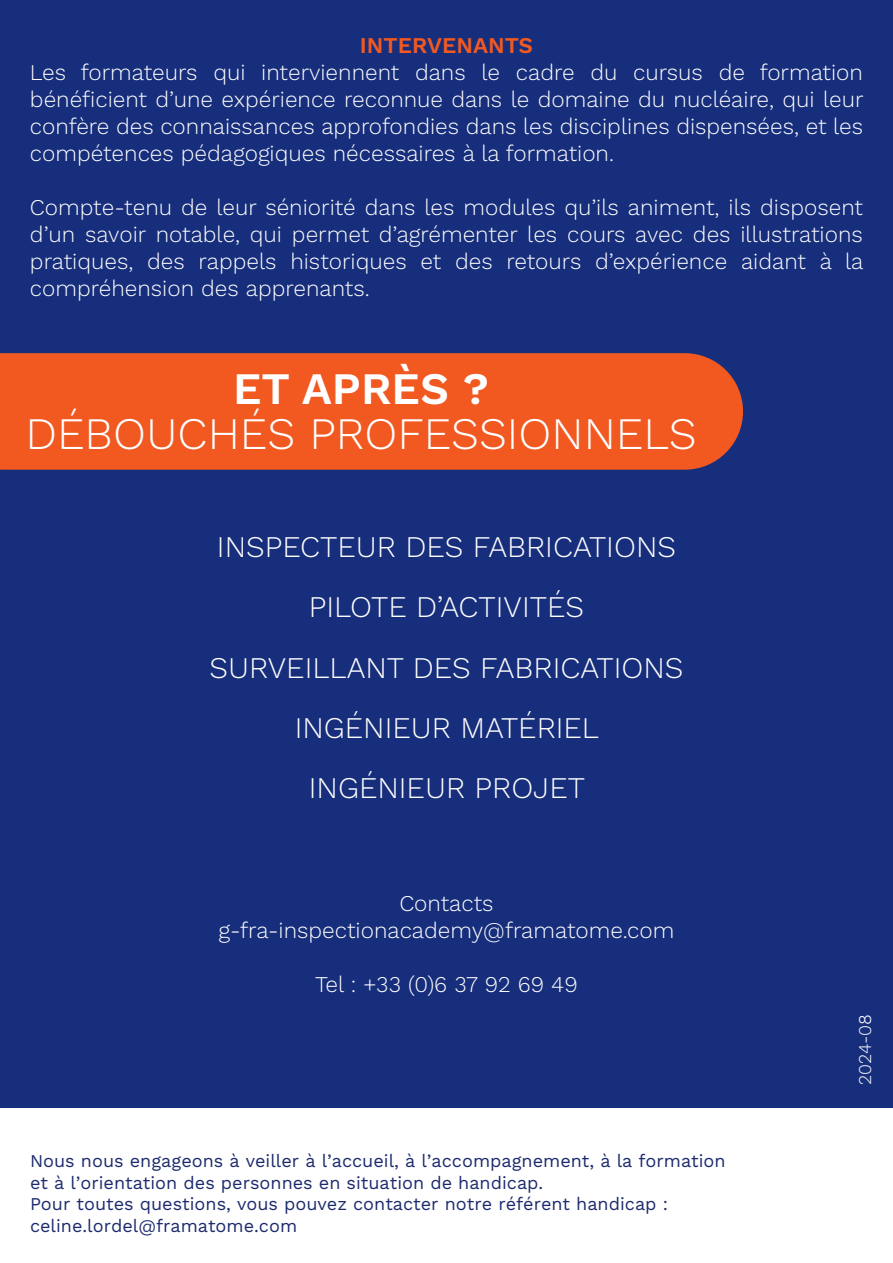
<style>
.page{position:relative;width:893px;height:1263px;background:#fff}
.page>*{position:absolute;margin:0;border:0;box-sizing:border-box;transform-origin:0 0}
.t1{font:300 45px "Work Sans";color:#fff}
.t2{font:600 45px "Work Sans";color:#fff}
.t3{font:300 30px/60px "Work Sans";color:#fff;text-align:center}
.t4{font:300 22.5px/27px "Work Sans";color:#fff;text-align:justify}
.t5{font:600 22.5px "Work Sans";color:#f15921}
.t6{font:18px/21.6px "Work Sans";color:#1d2b6e}
.t7{font:300 18px "Work Sans";color:#fff}
.s1{font-style:inherit}
</style>
<div class="page">
<div style="left:0;top:0;width:893px;height:1107px;background:#172e7c"></div>
<div style="left:0;top:353px;width:743px;height:117px;background:#f15921"></div>
<p class="t5" style="left:360px;top:32px;width:175px">INTERVENANTS</p>
<p class="t4" style="left:30px;top:60px;width:835px">Les formateurs qui interviennent dans le cadre du cursus de formation bénéficient d’une expérience reconnue dans le domaine du nucléaire, qui leur confère des connaissances approfondies dans les disciplines dispensées, et les compétences pédagogiques nécessaires à la formation.</p>
<p class="t4" style="left:30px;top:195px;width:835px">Compte-tenu de leur séniorité dans les modules qu’ils animent, ils disposent d’un savoir notable, qui permet d’agrémenter les cours avec des illustrations pratiques, des rappels historiques et des retours d’expérience aidant à la compréhension des apprenants.</p>
<h1 class="t2" style="left:233px;top:362px;width:257px">ET APRÈS ?</h1>
<h1 class="t1" style="left:25px;top:407px;width:673px">DÉBOUCHÉS PROFESSIONNELS</h1>
<h2 class="t3" style="left:210px;top:518px;width:475px">INSPECTEUR DES FABRICATIONS<br>PILOTE D’ACTIVITÉS<br>SURVEILLANT DES FABRICATIONS<br>INGÉNIEUR MATÉRIEL<br>INGÉNIEUR PROJET</h2>
<p class="t4" style="left:218px;top:891px;width:457px;text-align:center">Contacts g-fra-inspectionacademy@framatome.com</p>
<p class="t4" style="left:315px;top:972px;width:264px">Tel : +33 (0)6 37 92 69 49</p>
<p class="t6" style="left:30px;top:1151px;width:697px">Nous nous engageons à veiller à l’accueil, à l’accompagnement, à la formation et à l’orientation des personnes en situation de handicap.<br>Pour toutes questions, vous pouvez contacter notre référent handicap : celine.lordel@framatome.com</p>
<p class="t7" style="left:854px;top:1085px;width:73px;rotate:-90deg">2024-0<span class="s1">8</span></p>
</div>
